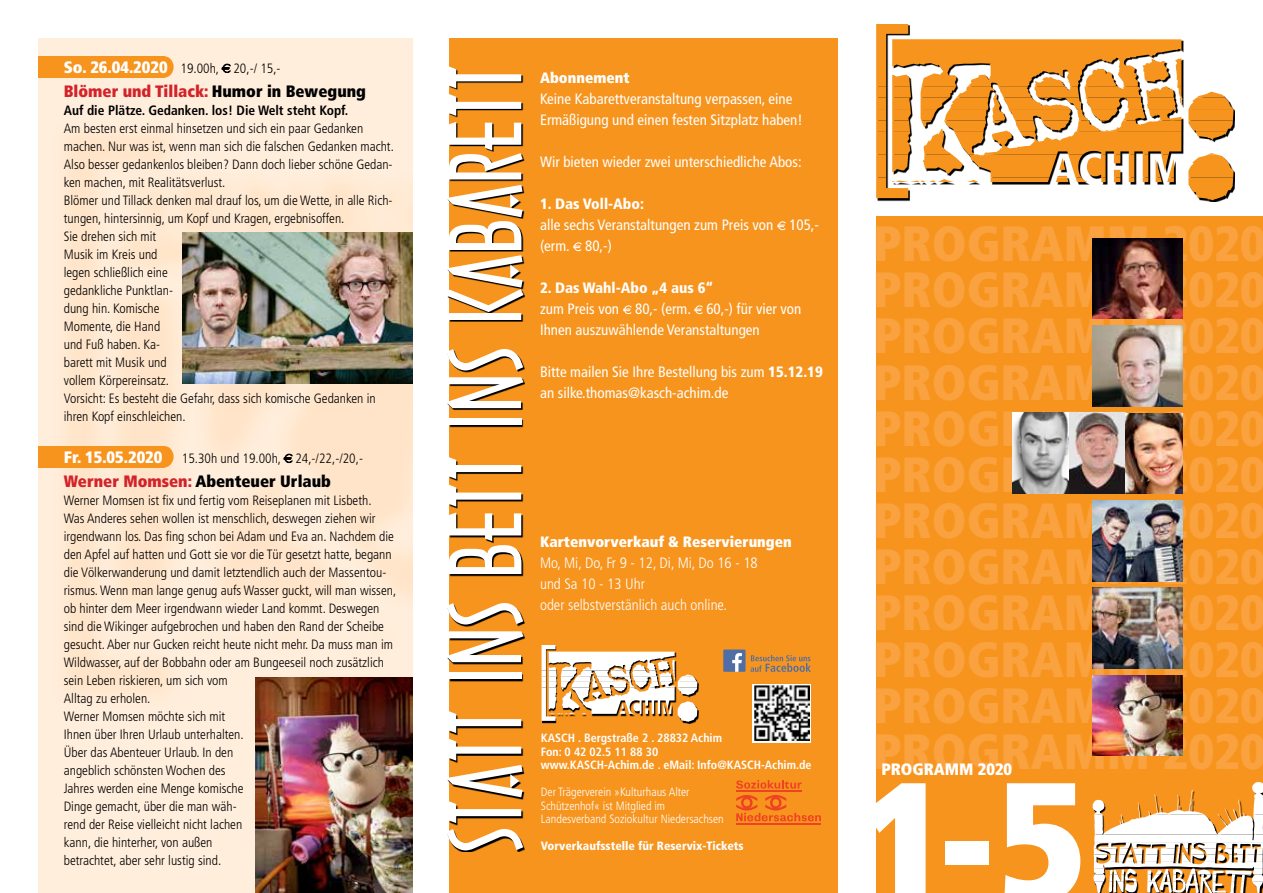
<style>
.page{position:relative;width:1263px;height:893px;background:#fff}
.page>*{position:absolute;margin:0;border:0;box-sizing:border-box;transform-origin:0 0}
.t1{font:900 condensed 169.65px "Frutiger";color:#fff}
.t2{font:900 condensed 49.5px/46.2px "Frutiger";color:#f9a23f;text-align:justify}
.t3{font:900 condensed 16.5px "Frutiger";color:#d2232a}
.t4{font:900 condensed 16.5px "Frutiger";color:#000}
.t5{font:900 condensed 16.5px "Frutiger";color:#fff}
.t6{font:condensed 15px/21px "Frutiger";color:#fff}
.t7{font:300 condensed 15px/21px "Frutiger";color:#fff}
.t8{font:900 condensed 15px "Frutiger";color:#fff}
.t9{font:900 condensed 15px "Frutiger";color:#fff}
.t10{font:300 condensed 13.5px/18px "Frutiger";color:#000}
.t11{font:700 condensed 13.5px "Frutiger";color:#000}
.t12{font:300 condensed 12px/13.5px "Frutiger";color:#fff}
.t13{font:700 condensed 12px/13.5px "Frutiger";color:#fff}
.t14{font:900 condensed 12px "Frutiger";color:#fff}
.s1{font-weight:900;font-size:16.5px;color:#fff}
.s2{color:#000}
.s3{color:#d2232a}
.s4{font-weight:900}
</style>
<div class="page">
<img style="left:38px;top:38px;width:374px;height:855px">
<div style="left:38px;top:56px;width:126px;height:22px;background:#f7941e"></div>
<div style="left:155px;top:56px;width:19px;height:22px;background:#f7941e;border-radius:50%"></div>
<div style="left:38px;top:446px;width:126px;height:21px;background:#f7941e"></div>
<div style="left:155px;top:446px;width:19px;height:21px;background:#f7941e;border-radius:50%"></div>
<div style="left:876px;top:217px;width:387px;height:676px;background:#f7941e"></div>
<svg style="left:876px;top:24px;width:357px;height:176px"></svg>
<svg style="left:1092px;top:782px;width:171px;height:111px"></svg>
<img style="left:1093px;top:238px;width:89px;height:81px">
<img style="left:1093px;top:326px;width:89px;height:80px">
<img style="left:1093px;top:500px;width:89px;height:81px">
<img style="left:1093px;top:588px;width:89px;height:80px">
<img style="left:1093px;top:675px;width:89px;height:81px">
<div style="left:449px;top:38px;width:389px;height:855px;background:#f7941e"></div>
<svg style="left:449px;top:74px;width:76px;height:778px"></svg>
<svg style="left:447px;top:829px;width:76px;height:21px"></svg>
<svg style="left:447px;top:739px;width:76px;height:84px"></svg>
<svg style="left:449px;top:711px;width:72px;height:22px"></svg>
<div style="left:449px;top:672px;width:72px;height:7px;background:#fff"></div>
<svg style="left:447px;top:631px;width:77px;height:31px"></svg>
<svg style="left:447px;top:603px;width:76px;height:21px"></svg>
<svg style="left:449px;top:485px;width:72px;height:89px"></svg>
<svg style="left:449px;top:457px;width:72px;height:22px"></svg>
<div style="left:449px;top:418px;width:72px;height:7px;background:#fff"></div>
<svg style="left:447px;top:377px;width:77px;height:31px"></svg>
<svg style="left:447px;top:349px;width:76px;height:21px"></svg>
<svg style="left:447px;top:185px;width:77px;height:135px"></svg>
<svg style="left:449px;top:122px;width:74px;height:57px"></svg>
<svg style="left:449px;top:94px;width:72px;height:22px"></svg>
<svg style="left:449px;top:66px;width:72px;height:22px"></svg>
<div style="left:723px;top:649px;width:22px;height:23px;background:#4e6ea5"></div>
<svg style="left:732px;top:653px;width:10px;height:19px"></svg>
<svg style="left:750px;top:655px;width:61px;height:17px"></svg>
<svg style="left:752px;top:684px;width:59px;height:59px"></svg>
<img style="left:754px;top:686px;width:55px;height:55px">
<svg style="left:543px;top:680px;width:156px;height:43px"></svg>
<svg style="left:542px;top:645px;width:155px;height:77px"></svg>
<svg style="left:777px;top:221px;width:9px;height:9px"></svg>
<svg style="left:573px;top:242px;width:9px;height:9px"></svg>
<svg style="left:623px;top:305px;width:9px;height:9px"></svg>
<svg style="left:694px;top:305px;width:9px;height:9px"></svg>
<svg style="left:222px;top:64px;width:8px;height:9px"></svg>
<svg style="left:284px;top:454px;width:8px;height:9px"></svg>
<img style="left:1069px;top:413px;width:56px;height:81px">
<svg style="left:1012px;top:413px;width:57px;height:81px;background:#acacac"></svg>
<img style="left:1125px;top:413px;width:57px;height:81px">
<hr style="left:736px;top:790px;width:66px;height:2px;background:#ef4123">
<hr style="left:736px;top:823px;width:85px;height:2px;background:#ef4123">
<svg style="left:736px;top:780px;width:65px;height:9px"></svg>
<svg style="left:736px;top:795px;width:85px;height:26px"></svg>
<img style="left:183px;top:233px;width:229px;height:150px">
<img style="left:255px;top:677px;width:157px;height:216px">
<p class="t10" style="left:64px;top:59px;width:218px"><span class="s1">So. 26.04.2020</span> 19.00h, 20,-/ 15,-</p>
<p class="t3" style="left:64px;top:81px;width:304px">Blömer und Tillack: <span class="s2">Humor in Bewegung</span></p>
<p class="t11" style="left:64px;top:102px;width:286px">Auf die Plätze. Gedanken. los! Die Welt steht Kopf.</p>
<p class="t10" style="left:64px;top:119px;width:332px">Am besten erst einmal hinsetzen und sich ein paar Gedanken machen. Nur was ist, wenn man sich die falschen Gedanken macht.<br>Also besser gedankenlos bleiben? Dann doch lieber schöne Gedan&shy;ken machen, mit Realitätsverlust.<br>Blömer und Tillack denken mal drauf los, um die Wette, in alle Rich&shy;tungen, hintersinnig, um Kopf und Kragen, ergebnisoffen.<br>Sie drehen sich mit<br>Musik im Kreis und<br>legen schließlich eine<br>gedankliche Punktlan-<br>dung hin. Komische<br>Momente, die Hand<br>und Fuß haben. Ka-<br>barett mit Musik und<br>vollem Körpereinsatz.<br>Vorsicht: Es besteht die Gefahr, dass sich komische Gedanken in ihren Kopf einschleichen.</p>
<p class="t5" style="left:64px;top:447px;width:100px">Fr. 15.05.2020</p>
<p class="t10" style="left:182px;top:449px;width:183px">15.30h und 19.00h, 24,-/22,-/20,-</p>
<p class="t4" style="left:64px;top:471px;width:269px"><span class="s3">Werner Momsen:</span> Abenteuer Urlaub</p>
<p class="t10" style="left:64px;top:491px;width:334px">Werner Momsen ist fix und fertig vom Reiseplanen mit Lisbeth.<br>Was Anderes sehen wollen ist menschlich, deswegen ziehen wir irgendwann los. Das fing schon bei Adam und Eva an. Nachdem die den Apfel auf hatten und Gott sie vor die Tür gesetzt hatte, begann die Völkerwanderung und damit letztendlich auch der Massentou&shy;rismus. Wenn man lange genug aufs Wasser guckt, will man wissen, ob hinter dem Meer irgendwann wieder Land kommt. Deswegen sind die Wikinger aufgebrochen und haben den Rand der Scheibe gesucht. Aber nur Gucken reicht heute nicht mehr. Da muss man im Wildwasser, auf der Bobbahn oder am Bungeeseil noch zusätzlich sein Leben riskieren, um sich vom<br>Alltag zu erholen.<br>Werner Momsen möchte sich mit<br>Ihnen über Ihren Urlaub unterhalten.<br>Über das Abenteuer Urlaub. In den<br>angeblich schönsten Wochen des<br>Jahres werden eine Menge komische<br>Dinge gemacht, über die man wäh-<br>rend der Reise vielleicht nicht lachen<br>kann, die hinterher, von außen<br>betrachtet, aber sehr lustig sind.</p>
<p class="t8" style="left:540px;top:69px;width:91px">Abonnement</p>
<p class="t6" style="left:540px;top:89px;width:264px">Keine Kabarettveranstaltung verpassen, eine<br>Ermäßigung und einen festen Sitzplatz haben!</p>
<p class="t6" style="left:540px;top:152px;width:263px">Wir bieten wieder zwei unterschiedliche Abos:</p>
<p class="t9" style="left:540px;top:195px;width:105px">1. Das Voll-Abo:</p>
<p class="t6" style="left:540px;top:215px;width:280px">alle sechs Veranstaltungen zum Preis von 105,- (erm. 80,-)</p>
<p class="t9" style="left:540px;top:279px;width:175px">2. Das Wahl-Abo „4 aus 6“</p>
<p class="t6" style="left:540px;top:299px;width:263px">zum Preis von 80,- (erm. 60,-) für vier von<br>Ihnen auszuwählende Veranstaltungen</p>
<p class="t6" style="left:540px;top:362px;width:284px">Bitte mailen Sie Ihre Bestellung bis zum <span class="s4">15.12.19 </span>an silke.thomas@kasch-achim.de</p>
<p class="t8" style="left:540px;top:533px;width:253px">Kartenvorverkauf &amp; Reservierungen</p>
<p class="t7" style="left:540px;top:552px;width:219px">Mo, Mi, Do, Fr 9 - 12, Di, Mi, Do 16 - 18 und Sa 10 - 13 Uhr<br>oder selbstverstänlich auch online.</p>
<p class="t13" style="left:541px;top:731px;width:272px">KASCH . Bergstraße 2 . 28832 Achim<br>Fon: 0 42 02.5 11 88 30<br>www.KASCH-Achim.de . eMail: Info@KASCH-Achim.de</p>
<p class="t12" style="left:541px;top:786px;width:184px">Der Trägerverein »Kulturhaus Alter<br>Schützenhof« ist Mitglied im<br>Landesverband Soziokultur Niedersachsen</p>
<p class="t14" style="left:541px;top:839px;width:204px">Vorverkaufsstelle für Reservix-Tickets</p>
<h2 class="t2" style="left:873px;top:220px;width:394px">PROGRAMM 2020<br>PROGRAMM 2020<br>PROGRAMM 2020<br>PROGRAMM 2020<br>PROGRAMM 2020<br>PROGRAMM 2020<br>PROGRAMM 2020<br>PROGRAMM 2020<br>PROGRAMM 2020<br>PROGRAMM 2020<br>PROGRAMM 2020<br>PROGRAMM 2020</h2>
<p class="t5" style="left:881px;top:760px;width:132px">PROGRAMM 2020</p>
<h1 class="t1" style="left:860px;top:739px;width:228px">1-5</h1>
</div>
